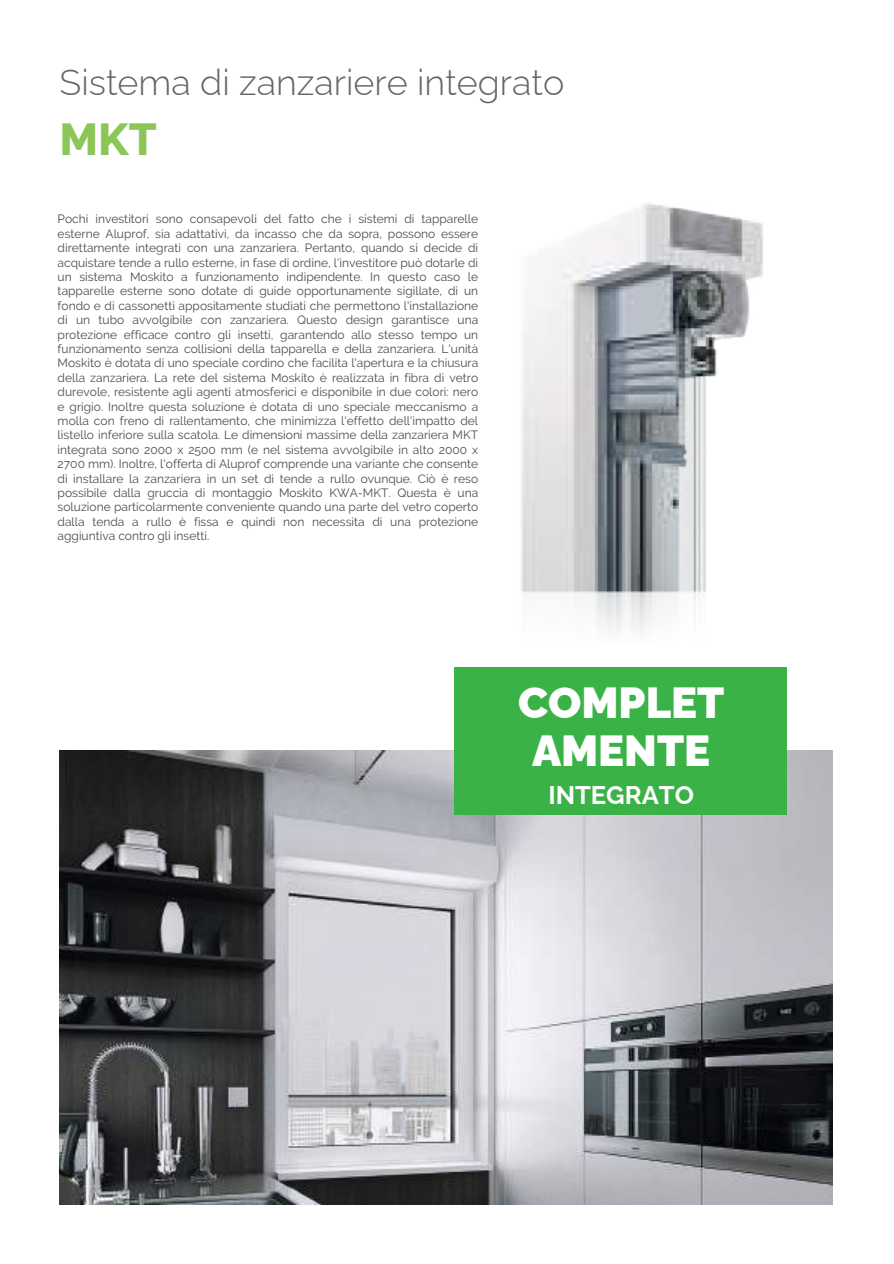
<style>
.page{position:relative;width:894px;height:1264px;background:#fff}
.page>*{position:absolute;margin:0;border:0;box-sizing:border-box;transform-origin:0 0}
.t1{font:800 45px "Raleway";color:#8bc758}
.t2{font:900 43.5px/48.3px "Raleway";color:#fff;text-align:center}
.t3{font:300 36px "Raleway";color:#656365}
.t4{font:700 25.5px "Raleway";color:#fff}
.t5{font:12px/14.4px "Raleway";color:#4e4b4c;text-align:justify}
</style>
<div class="page">
<img style="left:60px;top:750px;width:772px;height:454px">
<div style="left:453px;top:666px;width:333px;height:148px;background:#3ab247"></div>
<img style="left:521px;top:203px;width:242px;height:431px">
<h1 class="t3" style="left:60px;top:62px;width:506px">Sistema di zanzariere integrato</h1>
<h1 class="t1" style="left:60px;top:113px;width:99px">MKT</h1>
<p class="t5" style="left:58px;top:212px;width:422px">Pochi investitori sono consapevoli del fatto che i sistemi di tapparelle esterne Aluprof, sia adattativi, da incasso che da sopra, possono essere direttamente integrati con una zanzariera. Pertanto, quando si decide di acquistare tende a rullo esterne, in fase di ordine, l'investitore può dotarle di un sistema Moskito a funzionamento indipendente. In questo caso le tapparelle esterne sono dotate di guide opportunamente sigillate, di un fondo e di cassonetti appositamente studiati che permettono l'installazione di un tubo avvolgibile con zanzariera. Questo design garantisce una protezione efficace contro gli insetti, garantendo allo stesso tempo un funzionamento senza collisioni della tapparella e della zanzariera. L'unità Moskito è dotata di uno speciale cordino che facilita l'apertura e la chiusura della zanzariera. La rete del sistema Moskito è realizzata in fibra di vetro durevole, resistente agli agenti atmosferici e disponibile in due colori: nero e grigio. Inoltre questa soluzione è dotata di uno speciale meccanismo a molla con freno di rallentamento, che minimizza l'effetto dell'impatto del listello inferiore sulla scatola. Le dimensioni massime della zanzariera MKT integrata sono 2000 x 2500 mm (e nel sistema avvolgibile in alto 2000 x 2700 mm). Inoltre, l'offerta di Aluprof comprende una variante che consente di installare la zanzariera in un set di tende a rullo ovunque. Ciò è reso possibile dalla gruccia di montaggio Moskito KWA-MKT. Questa è una soluzione particolarmente conveniente quando una parte del vetro coperto dalla tenda a rullo è fissa e quindi non necessita di una protezione aggiuntiva contro gli insetti.</p>
<p class="t2" style="left:518px;top:678px;width:208px">COMPLET<br>AMENTE</p>
<p class="t4" style="left:548px;top:780px;width:147px">INTEGRATO</p>
</div>
